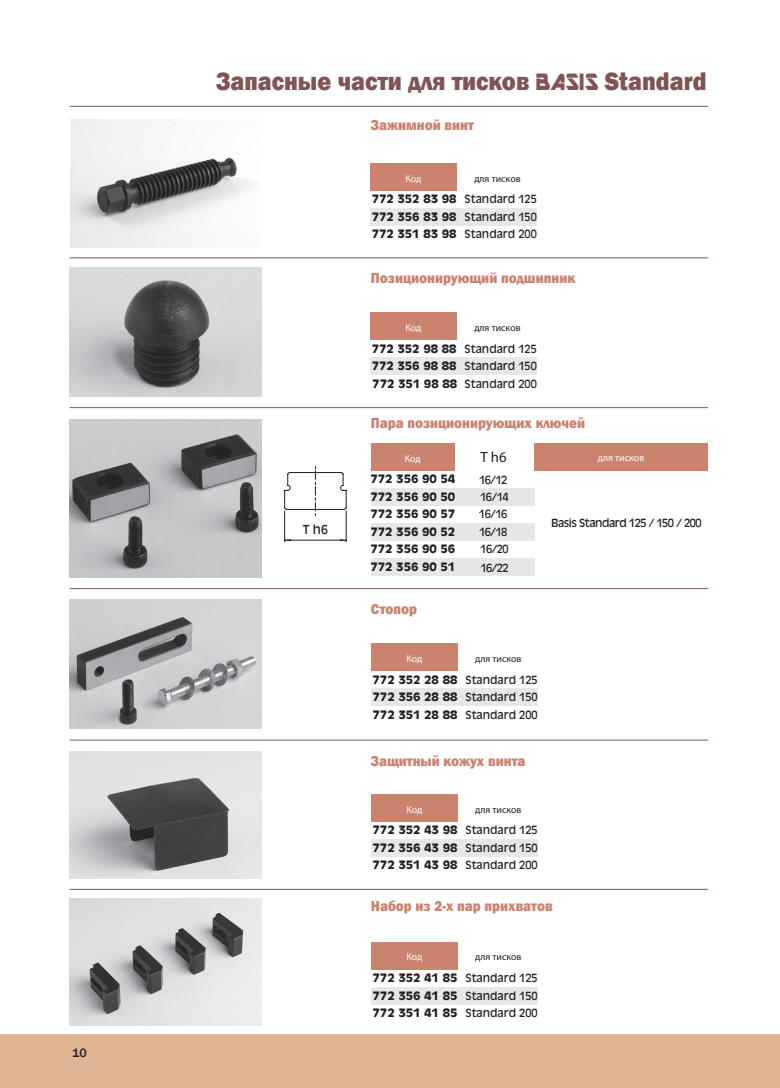
<style>
.page{position:relative;width:780px;height:1088px;background:#fff}
.page>*{position:absolute;margin:0;border:0;box-sizing:border-box;transform-origin:0 0}
.t1{font:800 26.25px "Franklin Gothic";color:#805454;scale:.9 1}
.t2{font:800 15px "Franklin Gothic";color:#cb836e;scale:.9 1}
.t3{font:14.75px "Myriad Pro";color:#231f20}
.t4{font:500 12.5px "Franklin Gothic";color:#231f20}
.t5{font:12.25px "Antique Olive";color:#231f20}
.t6{font:700 11.12px/17.5px "Antique Olive";color:#231f20;text-align:justify}
.t7{font:11.12px/17.5px "Antique Olive";color:#231f20}
.t8{font:11.12px "Antique Olive";letter-spacing:-.04em;color:#231f20}
.t9{font:9.88px "Myriad Pro";color:#231f20}
.t10{font:9.88px "Myriad Pro";letter-spacing:-.005em;color:#fff}
.s1{font-family:"ARDESTINE";font-weight:400}
</style>
<div class="page">
<hr style="left:70px;top:106px;width:638px;height:1px;background:#805454">
<img style="left:70px;top:899px;width:191px;height:126px">
<hr style="left:70px;top:407px;width:637px;height:1px;background:#805454">
<hr style="left:70px;top:588px;width:637px;height:1px;background:#805454">
<hr style="left:70px;top:740px;width:637px;height:1px;background:#805454">
<hr style="left:70px;top:889px;width:637px;height:1px;background:#805454">
<hr style="left:70px;top:257px;width:637px;height:1px;background:#805454">
<img style="left:71px;top:119px;width:183px;height:128px">
<img style="left:70px;top:268px;width:191px;height:128px">
<img style="left:70px;top:419px;width:191px;height:159px">
<img style="left:70px;top:599px;width:191px;height:129px">
<img style="left:70px;top:751px;width:191px;height:127px">
<svg style="left:284px;top:466px;width:62px;height:49px"></svg>
<hr style="left:284px;top:511px;width:1px;height:31px;background:#231f20">
<hr style="left:346px;top:511px;width:1px;height:31px;background:#231f20">
<hr style="left:284px;top:540px;width:62px;height:1px;background:#231f20">
<div style="left:370px;top:208px;width:167px;height:18px;background:#e6e7e9"></div>
<div style="left:370px;top:163px;width:87px;height:28px;background:#cb836e"></div>
<div style="left:370px;top:358px;width:167px;height:17px;background:#e6e7e9"></div>
<div style="left:370px;top:312px;width:87px;height:28px;background:#cb836e"></div>
<div style="left:371px;top:488px;width:163px;height:18px;background:#e6e7e9"></div>
<div style="left:371px;top:443px;width:83px;height:28px;background:#cb836e"></div>
<div style="left:534px;top:443px;width:173px;height:28px;background:#cb836e"></div>
<div style="left:371px;top:523px;width:163px;height:18px;background:#e6e7e9"></div>
<div style="left:371px;top:558px;width:163px;height:17px;background:#e6e7e9"></div>
<div style="left:371px;top:689px;width:167px;height:17px;background:#e6e7e9"></div>
<div style="left:371px;top:643px;width:87px;height:28px;background:#cb836e"></div>
<div style="left:371px;top:839px;width:167px;height:18px;background:#e6e7e9"></div>
<div style="left:371px;top:794px;width:87px;height:28px;background:#cb836e"></div>
<div style="left:371px;top:987px;width:167px;height:17px;background:#e6e7e9"></div>
<div style="left:371px;top:941px;width:87px;height:28px;background:#cb836e"></div>
<div style="left:0;top:1034px;width:780px;height:53px;background:#e0b593"></div>
<p class="t4" style="left:72px;top:1045px;width:16px">10</p>
<h1 class="t1" style="left:216px;top:64px;width:546px">Запасные части для тисков <span class="s1">BASIS</span> Standard</h1>
<h2 class="t2" style="left:371px;top:115px;width:116px">Зажимной винт</h2>
<p class="t10" style="left:405px;top:172px;width:17px">Код</p>
<p class="t9" style="left:474px;top:172px;width:48px">для тисков</p>
<p class="t7" style="left:464px;top:208px;width:74px">Standard 150<br>Standard 200</p>
<p class="t6" style="left:371px;top:190px;width:86px">772 352 83 98<br>772 356 83 98<br>772 351 83 98</p>
<p class="t7" style="left:464px;top:191px;width:74px">Standard 125</p>
<h2 class="t2" style="left:371px;top:268px;width:228px">Позиционирующий подшипник</h2>
<p class="t10" style="left:405px;top:322px;width:17px">Код</p>
<p class="t9" style="left:474px;top:322px;width:48px">для тисков</p>
<p class="t7" style="left:464px;top:357px;width:74px">Standard 150<br>Standard 200</p>
<p class="t6" style="left:371px;top:340px;width:87px">772 352 98 88<br>772 356 98 88<br>772 351 98 88</p>
<p class="t7" style="left:464px;top:340px;width:74px">Standard 125</p>
<p class="t5" style="left:303px;top:522px;width:27px">T h6</p>
<h2 class="t2" style="left:371px;top:413px;width:239px">Пара позиционирующих ключей</h2>
<h3 class="t3" style="left:480px;top:448px;width:28px">T h6</h3>
<p class="t10" style="left:405px;top:452px;width:17px">Код</p>
<p class="t10" style="left:598px;top:452px;width:48px">для тисков</p>
<p class="t6" style="left:370px;top:488px;width:86px">772 356 90 50</p>
<p class="t7" style="left:480px;top:488px;width:30px">16/14</p>
<p class="t6" style="left:370px;top:505px;width:86px">772 356 90 57</p>
<p class="t7" style="left:479px;top:506px;width:30px">16/16</p>
<p class="t6" style="left:370px;top:523px;width:86px">772 356 90 52</p>
<p class="t7" style="left:479px;top:523px;width:30px">16/18</p>
<p class="t6" style="left:370px;top:540px;width:86px">772 356 90 56</p>
<p class="t7" style="left:480px;top:540px;width:30px">16/20</p>
<p class="t6" style="left:370px;top:557px;width:86px">772 356 90 51</p>
<p class="t7" style="left:480px;top:559px;width:30px">16/22</p>
<p class="t6" style="left:370px;top:470px;width:86px">772 356 90 54</p>
<p class="t7" style="left:479px;top:471px;width:30px">16/12</p>
<p class="t8" style="left:551px;top:517px;width:152px">Basis Standard 125 / 150 / 200</p>
<h2 class="t2" style="left:371px;top:599px;width:53px">Стопор</h2>
<p class="t10" style="left:406px;top:653px;width:17px">Код</p>
<p class="t9" style="left:475px;top:653px;width:48px">для тисков</p>
<p class="t7" style="left:465px;top:688px;width:74px">Standard 150<br>Standard 200</p>
<p class="t6" style="left:372px;top:671px;width:86px">772 352 28 88<br>772 356 28 88<br>772 351 28 88</p>
<p class="t7" style="left:465px;top:671px;width:74px">Standard 125</p>
<h2 class="t2" style="left:371px;top:751px;width:173px">Защитный кожух винта</h2>
<p class="t10" style="left:406px;top:803px;width:17px">Код</p>
<p class="t9" style="left:475px;top:803px;width:48px">для тисков</p>
<p class="t7" style="left:465px;top:839px;width:74px">Standard 150<br>Standard 200</p>
<p class="t6" style="left:372px;top:821px;width:86px">772 352 43 98<br>772 356 43 98<br>772 351 43 98</p>
<p class="t7" style="left:465px;top:821px;width:74px">Standard 125</p>
<h2 class="t2" style="left:371px;top:896px;width:204px">Набор из 2-х пар прихватов</h2>
<p class="t10" style="left:406px;top:951px;width:17px">Код</p>
<p class="t9" style="left:475px;top:951px;width:48px">для тисков</p>
<p class="t7" style="left:465px;top:987px;width:74px">Standard 150<br>Standard 200</p>
<p class="t6" style="left:372px;top:969px;width:86px">772 352 41 85<br>772 356 41 85<br>772 351 41 85</p>
<p class="t7" style="left:465px;top:969px;width:74px">Standard 125</p>
</div>
